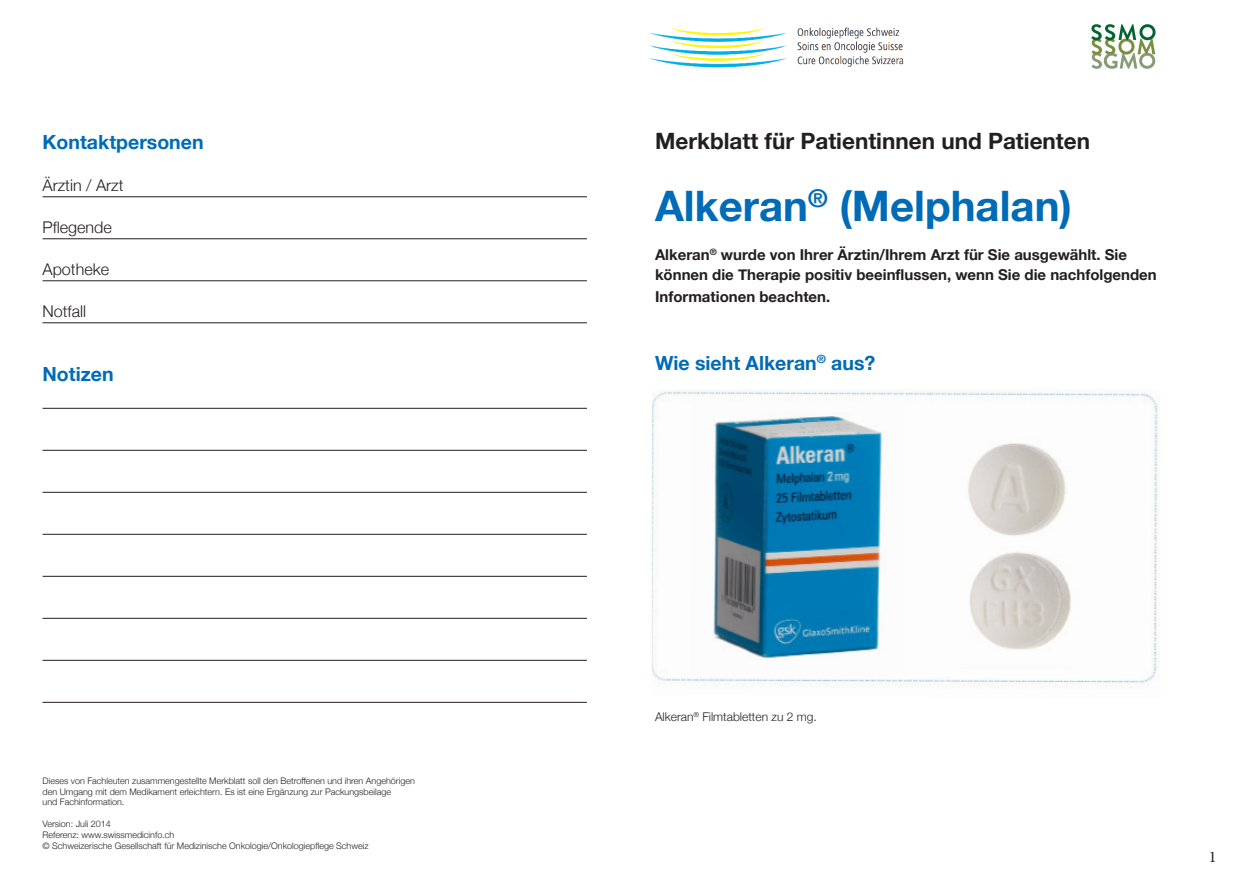
<style>
.page{position:relative;width:1259px;height:893px;background:#fff}
.page>*{position:absolute;margin:0;border:0;box-sizing:border-box;transform-origin:0 0}
.t1{font:700 42px "Helvetica Neue";color:#006bb6}
.t2{font:700 22.5px "Helvetica Neue";color:#231f20}
.t3{font:700 19.5px "Helvetica Neue";color:#006bb6}
.t4{font:300 16.2px "Helvetica Neue";color:#231f20}
.t5{font:16.2px "Minion Pro";color:#231f20}
.t6{font:700 15px "Helvetica Neue";color:#231f20}
.t7{font:300 12px "Helvetica Neue";color:#231f20}
.t8{font:300 9px "Helvetica Neue";color:#231f20}
</style>
<div class="page">
<img style="left:652px;top:390px;width:507px;height:297px">
<img style="left:1091px;top:25px;width:64px;height:44px">
<img style="left:649px;top:27px;width:255px;height:41px">
<hr style="left:43px;top:197px;width:544px;height:1px;background:#231f20">
<hr style="left:43px;top:239px;width:544px;height:1px;background:#231f20">
<hr style="left:43px;top:281px;width:544px;height:1px;background:#231f20">
<hr style="left:43px;top:323px;width:544px;height:1px;background:#231f20">
<hr style="left:43px;top:408px;width:544px;height:1px;background:#231f20">
<hr style="left:43px;top:450px;width:544px;height:1px;background:#231f20">
<hr style="left:43px;top:492px;width:544px;height:1px;background:#231f20">
<hr style="left:43px;top:534px;width:544px;height:1px;background:#231f20">
<hr style="left:43px;top:576px;width:544px;height:1px;background:#231f20">
<hr style="left:43px;top:618px;width:544px;height:1px;background:#231f20">
<hr style="left:43px;top:660px;width:544px;height:1px;background:#231f20">
<hr style="left:43px;top:702px;width:544px;height:1px;background:#231f20">
<p class="t3" style="left:43px;top:126px;width:163px">Kontaktpersonen</p>
<p class="t4" style="left:43px;top:172px;width:82px">Ärztin / Arzt</p>
<p class="t4" style="left:43px;top:214px;width:71px">Pflegende</p>
<p class="t4" style="left:43px;top:256px;width:68px">Apotheke</p>
<p class="t4" style="left:43px;top:298px;width:45px">Notfall</p>
<p class="t3" style="left:43px;top:359px;width:73px">Notizen</p>
<p class="t8" style="left:43px;top:773px;width:374px">Dieses von Fachleuten zusammengestellte Merkblatt soll den Betroffenen und ihren Angehörigen</p>
<p class="t8" style="left:43px;top:784px;width:350px">den Umgang mit dem Medikament erleichtern. Es ist eine Ergänzung zur Packungsbeilage</p>
<p class="t8" style="left:43px;top:795px;width:83px">und Fachinformation.</p>
<p class="t8" style="left:43px;top:816px;width:70px">Version: Juli 2014</p>
<p class="t8" style="left:43px;top:827px;width:133px">Referenz: www.swissmedicinfo.ch</p>
<p class="t8" style="left:43px;top:838px;width:328px">© Schweizerische Gesellschaft für Medizinische Onkologie/Onkologiepflege Schweiz</p>
<p class="t2" style="left:655px;top:123px;width:436px">Merkblatt für Patientinnen und Patienten</p>
<p class="t1" style="left:655px;top:173px;width:418px">Alkeran<sup>®</sup> (Melphalan)</p>
<p class="t6" style="left:655px;top:243px;width:473px">Alkeran<sup>®</sup> wurde von Ihrer Ärztin/Ihrem Arzt für Sie ausgewählt. Sie</p>
<p class="t6" style="left:655px;top:263px;width:503px">können die Therapie positiv beeinflussen, wenn Sie die nachfolgenden</p>
<p class="t6" style="left:655px;top:285px;width:177px">Informationen beachten.</p>
<p class="t3" style="left:655px;top:347px;width:222px">Wie sieht Alkeran<sup>®</sup> aus?</p>
<p class="t7" style="left:655px;top:707px;width:163px">Alkeran<sup>®</sup> Filmtabletten zu 2 mg.</p>
<p class="t5" style="left:1208px;top:846px;width:9px">1</p>
</div>
